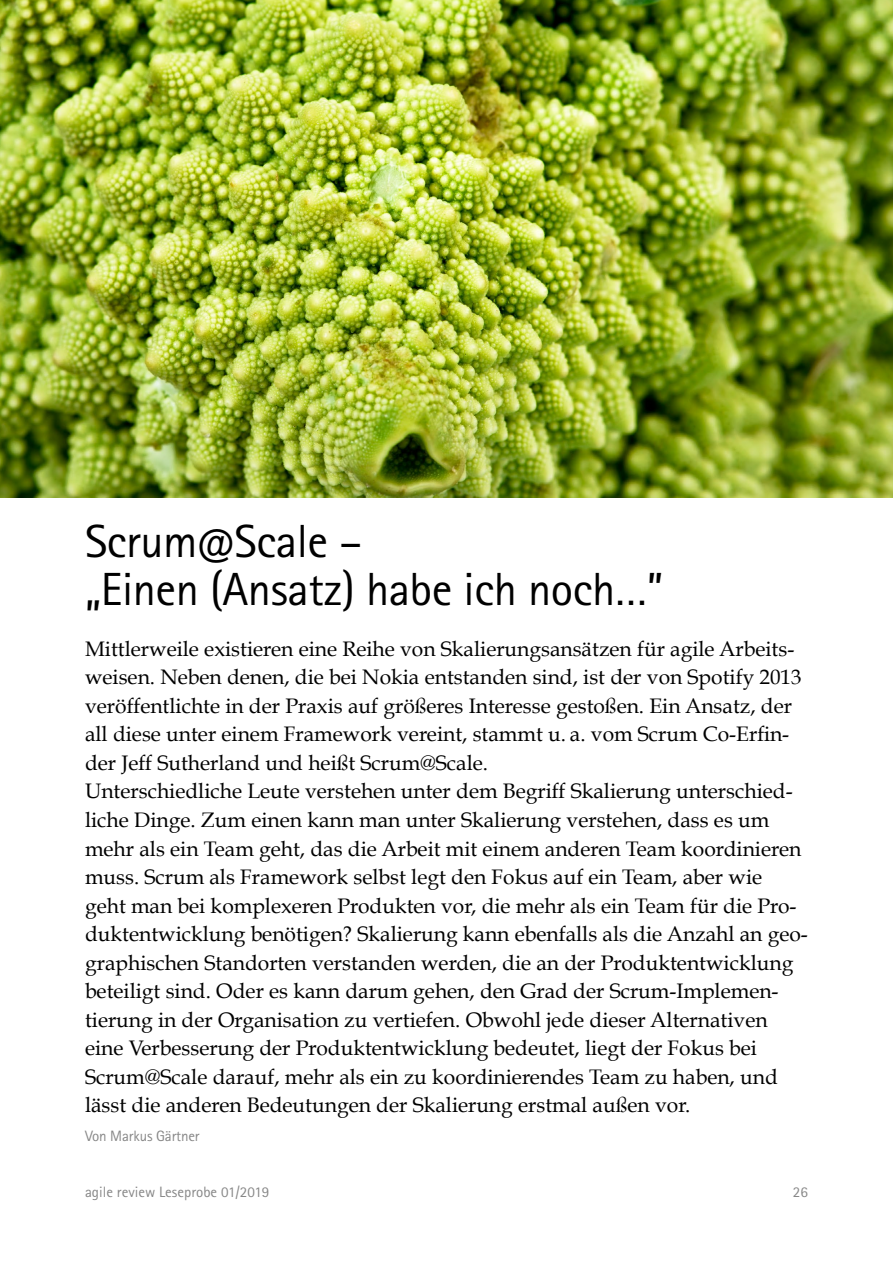
<style>
.page{position:relative;width:893px;height:1263px;background:#fff}
.page>*{position:absolute;margin:0;border:0;box-sizing:border-box;transform-origin:0 0}
.t1{font:46.5px "Rotis Sans Serif Pro";letter-spacing:-.01em;color:#000}
.t2{font:21px/28.5px "Book Antiqua";color:#000}
.t3{font:15px "Rotis Sans Serif Pro";color:#878787}
</style>
<div class="page">
<img style="left:0;top:0;width:893px;height:498px">
<p class="t1" style="left:85px;top:514px;width:279px">Scrum@Scale –</p>
<p class="t1" style="left:85px;top:562px;width:580px">„Einen (Ansatz) habe ich noch…”</p>
<p class="t2" style="left:85px;top:634px;width:718px">Mittlerweile existieren eine Reihe von Skalierungsansätzen für agile Arbeits&shy;weisen. Neben denen, die bei Nokia entstanden sind, ist der von Spotify 2013 veröffentlichte in der Praxis auf größeres Interesse gestoßen. Ein Ansatz, der all diese unter einem Framework vereint, stammt u. a. vom Scrum Co-Erfin&shy;der Jeff Sutherland und heißt Scrum@Scale.</p>
<p class="t2" style="left:85px;top:777px;width:718px">Unterschiedliche Leute verstehen unter dem Begriff Skalierung unterschied&shy;liche Dinge. Zum einen kann man unter Skalierung verstehen, dass es um mehr als ein Team geht, das die Arbeit mit einem anderen Team koordinieren</p>
<p class="t2" style="left:85px;top:862px;width:724px">muss. Scrum als Framework selbst legt den Fokus auf ein Team, aber wie geht man bei komplexeren Produkten vor, die mehr als ein Team für die Pro&shy;duktentwicklung benötigen? Skalierung kann ebenfalls als die Anzahl an geo&shy;graphischen Standorten verstanden werden, die an der Produktentwicklung beteiligt sind. Oder es kann darum gehen, den Grad der Scrum-Implemen&shy;tierung in der Organisation zu vertiefen. Obwohl jede dieser Alternativen eine Verbesserung der Produktentwicklung bedeutet, liegt der Fokus bei Scrum@Scale darauf, mehr als ein zu koordinierendes Team zu haben, und lässt die anderen Bedeutungen der Skalierung erstmal außen vor.</p>
<p class="t3" style="left:85px;top:1126px;width:116px">Von Markus Gärtner</p>
<p class="t3" style="left:85px;top:1183px;width:186px">agile review Leseprobe 01/2019</p>
<p class="t3" style="left:793px;top:1183px;width:16px">26</p>
</div>
